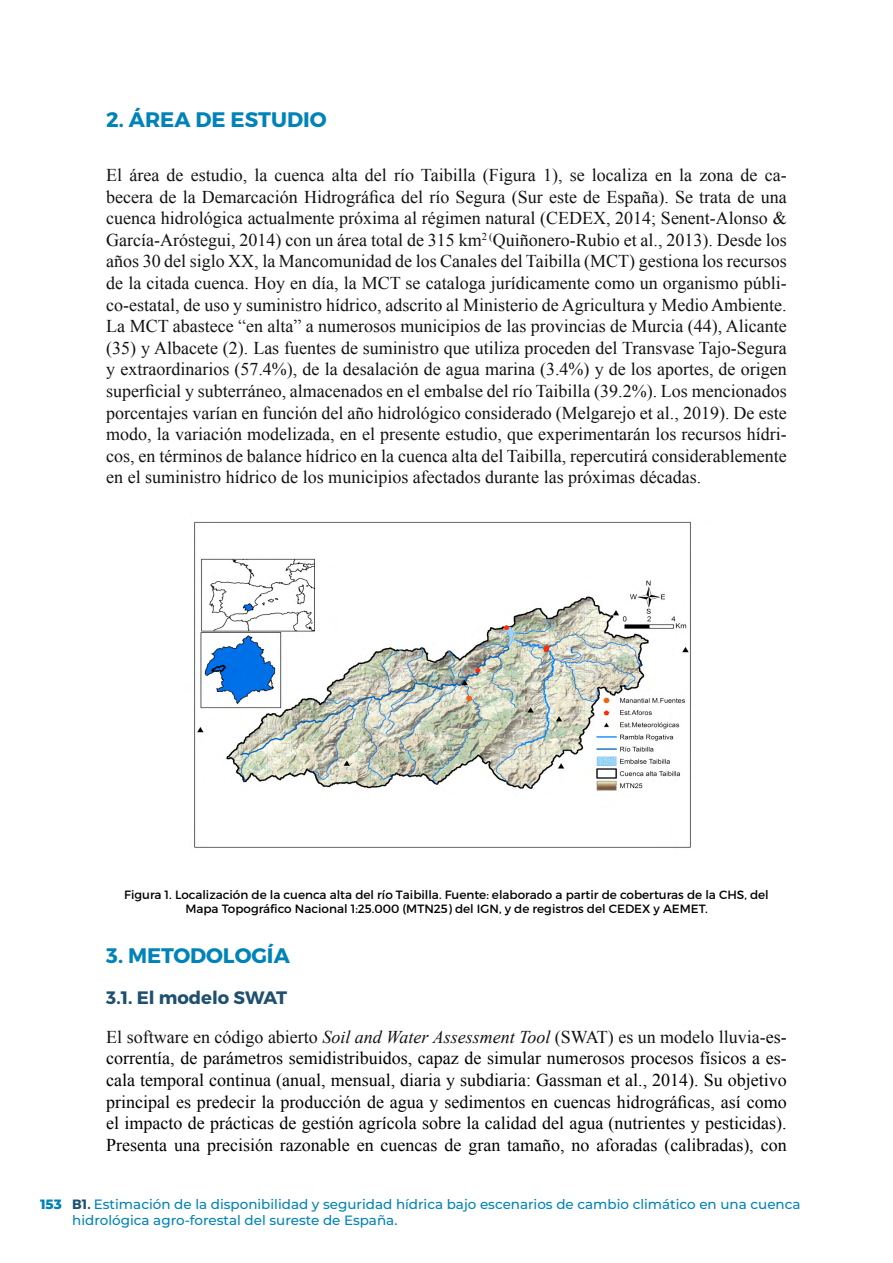
<style>
.page{position:relative;width:893px;height:1263px;background:#fff}
.page>*{position:absolute;margin:0;border:0;box-sizing:border-box;transform-origin:0 0}
.t1{font:700 21px "Montserrat";color:#0083b8}
.t2{font:18px/21.6px "Times New Roman";color:#121212;text-align:justify}
.t3{font:18px/21.6px "Times New Roman";color:#000;text-align:justify}
.t4{font:700 18px "Montserrat";color:#1f506f}
.t5{font:500 13.5px/16.2px "Montserrat";color:#0083b8}
.t6{font:800 13.5px "Montserrat";color:#0083b8}
.t7{font:12px/13.8px "Montserrat";color:#000;text-align:center}
.s1{color:#121212}
.s2{font-style:italic;color:#121212}
.s3{font-weight:700;color:#1f506f}
</style>
<div class="page">
<img style="left:194px;top:521px;width:497px;height:327px">
<p class="t1" style="left:106px;top:106px;width:222px">2. ÁREA DE ESTUDIO</p>
<p class="t2" style="left:106px;top:164px;width:682px">El área de estudio, la cuenca alta del río Taibilla (Figura 1), se localiza en la zona de ca&shy;becera de la Demarcación Hidrográfica del río Segura (Sur este de España). Se trata de una cuenca hidrológica actualmente próxima al régimen natural (CEDEX, 2014; Senent-Alonso &amp; García-Aróstegui, 2014) con un área total de 315 km<sup>2</sup> <sup>(</sup>Quiñonero-Rubio et al., 2013). Desde los años 30 del siglo XX, la Mancomunidad de los Canales del Taibilla (MCT) gestiona los recursos de la citada cuenca. Hoy en día, la MCT se cataloga jurídicamente como un organismo públi&shy;co-estatal, de uso y suministro hídrico, adscrito al Ministerio de Agricultura y Medio Ambiente.<br>La MCT abastece “en alta” a numerosos municipios de las provincias de Murcia (44), Alicante (35) y Albacete (2). Las fuentes de suministro que utiliza proceden del Transvase Tajo-Segura y extraordinarios (57.4%), de la desalación de agua marina (3.4%) y de los aportes, de origen superficial y subterráneo, almacenados en el embalse del río Taibilla (39.2%). Los mencionados porcentajes varían en función del año hidrológico considerado (Melgarejo et al., 2019). De este modo, la variación modelizada, en el presente estudio, que experimentarán los recursos hídri&shy;cos, en términos de balance hídrico en la cuenca alta del Taibilla, repercutirá considerablemente en el suministro hídrico de los municipios afectados durante las próximas décadas.</p>
<p class="t7" style="left:124px;top:888px;width:646px">Figura 1. Localización de la cuenca alta del río Taibilla. Fuente: elaborado a partir de coberturas de la CHS, del<br>Mapa Topográfico Nacional 1:25.000 (MTN25) del IGN, y de registros del CEDEX y AEMET.</p>
<p class="t1" style="left:106px;top:942px;width:185px">3. METODOLOGÍA</p>
<p class="t4" style="left:106px;top:987px;width:182px">3.1. El modelo SWAT</p>
<p class="t3" style="left:106px;top:1026px;width:682px"><span class="s1">El software en código abierto</span> <span class="s2">Soil and Water Assessment Tool</span> <span class="s1">(SWAT) es un modelo lluvia-</span>es&shy;correntía, de parámetros semidistribuidos, capaz de simular numerosos procesos físicos a es&shy;cala temporal continua (anual, mensual, diaria y subdiaria: Gassman et al., 2014). Su objetivo principal es predecir la producción de agua y sedimentos en cuencas hidrográficas, así como el impacto de prácticas de gestión agrícola sobre la calidad del agua (nutrientes y pesticidas).<br>Presenta una precisión razonable en cuencas de gran tamaño, no aforadas (calibradas), con</p>
<p class="t6" style="left:40px;top:1194px;width:23px">153</p>
<p class="t5" style="left:72px;top:1196px;width:730px"><span class="s3">B1.</span> Estimación de la disponibilidad y seguridad hídrica bajo escenarios de cambio climático en una cuenca hidrológica agro-forestal del sureste de España.</p>
</div>
